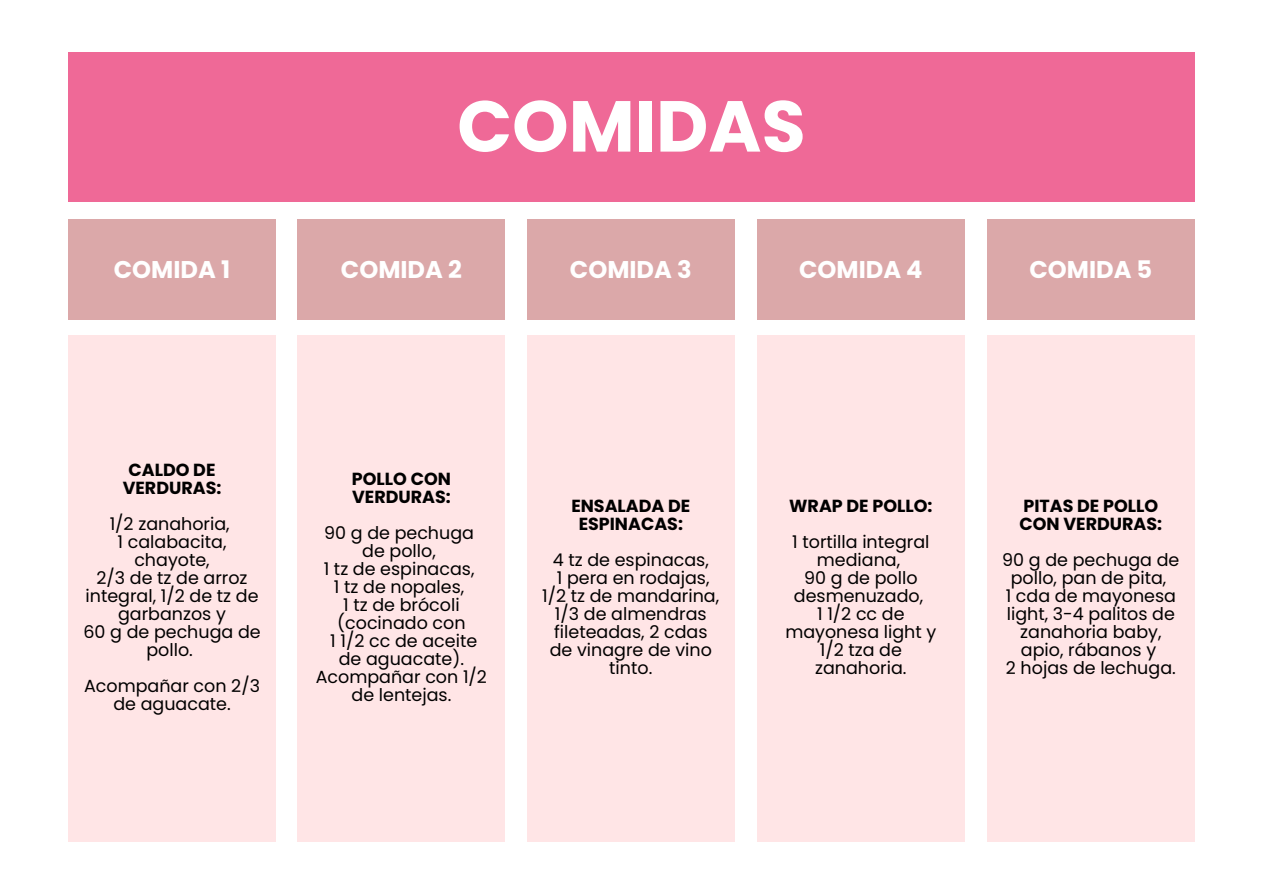
<style>
.page{position:relative;width:1263px;height:894px;background:#fff}
.page>*{position:absolute;margin:0;border:0;box-sizing:border-box;transform-origin:0 0}
.t1{font:700 72px "Poppins";color:#fff}
.t2{font:700 24.15px "Poppins";color:#fff}
.t3{font:17.55px/18px "Poppins";color:#000;text-align:center}
.t4{font:700 17.55px/18px "Poppins";color:#000;text-align:center}
</style>
<div class="page">
<div style="left:68px;top:219px;width:208px;height:100px;background:#dba8a9"></div>
<div style="left:68px;top:335px;width:208px;height:505px;background:#ffe5e6"></div>
<div style="left:298px;top:219px;width:207px;height:100px;background:#dba8a9"></div>
<div style="left:298px;top:335px;width:207px;height:505px;background:#ffe5e6"></div>
<div style="left:527px;top:219px;width:208px;height:100px;background:#dba8a9"></div>
<div style="left:527px;top:335px;width:208px;height:505px;background:#ffe5e6"></div>
<div style="left:757px;top:219px;width:208px;height:100px;background:#dba8a9"></div>
<div style="left:757px;top:335px;width:208px;height:505px;background:#ffe5e6"></div>
<div style="left:987px;top:219px;width:208px;height:100px;background:#dba8a9"></div>
<div style="left:987px;top:335px;width:208px;height:505px;background:#ffe5e6"></div>
<div style="left:68px;top:52px;width:1127px;height:150px;background:#ef6997"></div>
<h1 class="t2" style="left:114px;top:252px;width:118px">COMIDA 1</h1>
<p class="t1" style="left:457px;top:76px;width:350px">COMIDAS</p>
<p class="t2" style="left:341px;top:252px;width:122px">COMIDA 2</p>
<p class="t2" style="left:570px;top:252px;width:123px">COMIDA 3</p>
<p class="t2" style="left:799px;top:252px;width:125px">COMIDA 4</p>
<p class="t2" style="left:1029px;top:252px;width:124px">COMIDA 5</p>
<p class="t4" style="left:123px;top:460px;width:100px">CALDO DE<br>VERDURAS:</p>
<p class="t3" style="left:110px;top:514px;width:121px">1/2 zanahoria,</p>
<p class="t3" style="left:118px;top:532px;width:111px">1 calabacita, chayote,</p>
<p class="t3" style="left:86px;top:568px;width:174px">2/3 de tz de arroz integral, 1/2 de tz de garbanzos y</p>
<p class="t3" style="left:83px;top:622px;width:179px">60 g de pechuga de pollo.</p>
<p class="t3" style="left:84px;top:676px;width:177px">Acompañar con 2/3 de aguacate.</p>
<p class="t4" style="left:352px;top:469px;width:101px;text-align:left">POLLO CON<br>VERDURAS:</p>
<p class="t3" style="left:324px;top:523px;width:151px">90 g de pechuga</p>
<p class="t3" style="left:362px;top:541px;width:75px">de pollo,</p>
<p class="t3" style="left:324px;top:559px;width:152px">1 tz de espinacas,</p>
<p class="t3" style="left:334px;top:577px;width:132px">1 tz de nopales,</p>
<p class="t3" style="left:337px;top:595px;width:130px">1 tz de brócoli (cocinado con</p>
<p class="t3" style="left:316px;top:631px;width:173px">1 1/2 cc de aceite de aguacate).<br>Acompañar con 1/2 de lentejas.</p>
<p class="t4" style="left:571px;top:496px;width:120px">ENSALADA DE<br>ESPINACAS:</p>
<p class="t3" style="left:553px;top:550px;width:158px">4 tz de espinacas,</p>
<p class="t3" style="left:542px;top:568px;width:178px">1 pera en rodajas,<br>1/2 tz de mandarina,</p>
<p class="t3" style="left:550px;top:604px;width:164px">1/3 de almendras fileteadas, 2 cdas de vinagre de vino tinto.</p>
<p class="t4" style="left:789px;top:496px;width:145px">WRAP DE POLLO:</p>
<p class="t3" style="left:792px;top:532px;width:139px">1 tortilla integral mediana,</p>
<p class="t3" style="left:794px;top:568px;width:131px">90 g de pollo desmenuzado,</p>
<p class="t3" style="left:785px;top:604px;width:153px">1 1/2 cc de mayonesa light y<br>1/2 tza de zanahoria.</p>
<p class="t4" style="left:1019px;top:496px;width:144px;text-align:left">PITAS DE POLLO<br>CON VERDURAS:</p>
<p class="t3" style="left:1002px;top:550px;width:179px">90 g de pechuga de pollo, pan de pita,</p>
<p class="t3" style="left:1006px;top:586px;width:172px">1 cda de mayonesa light, 3-4 palitos de zanahoria baby, apio, rábanos y</p>
<p class="t3" style="left:1006px;top:658px;width:171px">2 hojas de lechuga.</p>
</div>
